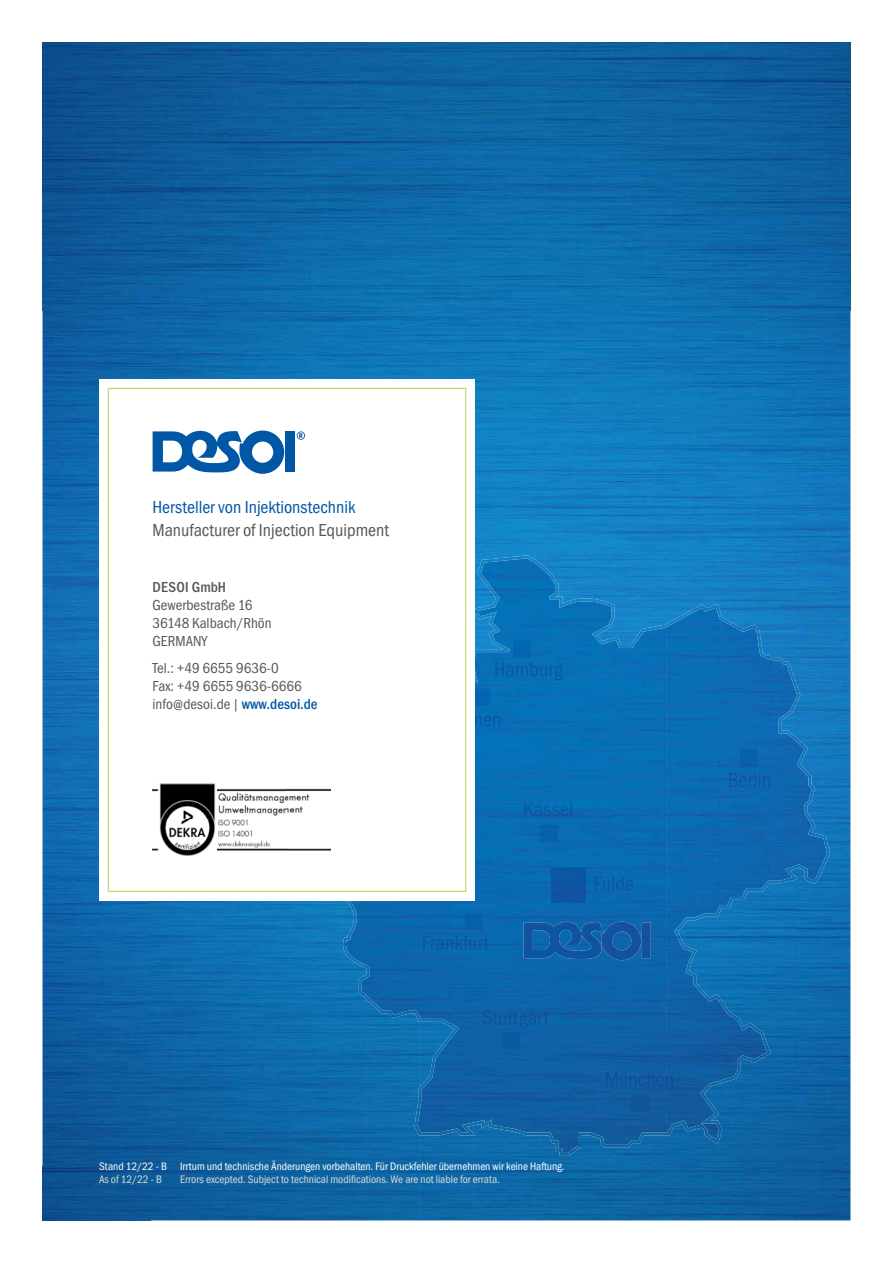
<style>
.page{position:relative;width:893px;height:1263px;background:#fff}
.page>*{position:absolute;margin:0;border:0;box-sizing:border-box;transform-origin:0 0}
.t1{font:18px "Franklin Gothic Pro Cd";color:#575756}
.t2{font:18px "Franklin Gothic Pro Cd";color:#0057a5}
.t3{font:15px/18px "Franklin Gothic Pro Cd";color:#575756}
.t4{font:500 15px "Franklin Gothic Pro Cd";letter-spacing:.015em;color:#575756}
.t5{font:11.25px "Franklin Gothic Pro Cd";color:#fff}
.t6{font:11.25px "Franklin Gothic Pro Cd";color:#dadada}
.s1{font-weight:500;color:#0057a5}
</style>
<div class="page">
<img style="left:43px;top:43px;width:807px;height:267px">
<img style="left:43px;top:310px;width:753px;height:107px">
<img style="left:796px;top:310px;width:54px;height:910px">
<img style="left:43px;top:417px;width:107px;height:803px">
<img style="left:475px;top:417px;width:322px;height:214px">
<img style="left:782px;top:631px;width:15px;height:27px">
<img style="left:743px;top:884px;width:54px;height:336px">
<img style="left:150px;top:901px;width:215px;height:319px">
<img style="left:730px;top:906px;width:13px;height:47px">
<img style="left:365px;top:1054px;width:54px;height:166px">
<img style="left:689px;top:953px;width:54px;height:267px">
<img style="left:419px;top:1153px;width:54px;height:67px">
<img style="left:473px;top:1144px;width:216px;height:76px">
<img style="left:453px;top:656px;width:160px;height:398px">
<img style="left:666px;top:608px;width:54px;height:511px">
<img style="left:613px;top:644px;width:54px;height:475px">
<img style="left:720px;top:619px;width:54px;height:261px">
<img style="left:773px;top:733px;width:8px;height:147px">
<img style="left:346px;top:901px;width:107px;height:153px">
<img style="left:733px;top:1003px;width:34px;height:10px">
<img style="left:418px;top:1054px;width:195px;height:99px">
<img style="left:475px;top:556px;width:161px;height:100px">
<img style="left:684px;top:604px;width:49px;height:22px">
<img style="left:635px;top:614px;width:49px;height:30px">
<img style="left:732px;top:623px;width:50px;height:110px">
<img style="left:475px;top:655px;width:3px;height:27px">
<img style="left:781px;top:658px;width:49px;height:226px">
<img style="left:343px;top:901px;width:49px;height:115px">
<img style="left:719px;top:880px;width:63px;height:26px">
<img style="left:674px;top:905px;width:56px;height:51px">
<img style="left:684px;top:956px;width:49px;height:188px">
<img style="left:391px;top:1011px;width:68px;height:45px">
<img style="left:732px;top:1013px;width:39px;height:67px">
<img style="left:414px;top:1055px;width:27px;height:80px">
<img style="left:440px;top:1119px;width:244px;height:37px">
<img style="left:524px;top:921px;width:127px;height:39px">
<img style="left:729px;top:773px;width:41px;height:14px">
<img style="left:495px;top:663px;width:68px;height:17px">
<img style="left:475px;top:712px;width:25px;height:14px">
<img style="left:525px;top:802px;width:47px;height:14px">
<img style="left:595px;top:877px;width:38px;height:14px">
<img style="left:423px;top:935px;width:66px;height:15px">
<img style="left:483px;top:1010px;width:66px;height:18px">
<img style="left:606px;top:1072px;width:67px;height:14px">
<img style="left:514px;top:641px;width:17px;height:17px">
<img style="left:475px;top:689px;width:14px;height:16px">
<img style="left:741px;top:749px;width:16px;height:17px">
<img style="left:503px;top:1032px;width:17px;height:17px">
<img style="left:631px;top:1095px;width:17px;height:17px">
<img style="left:465px;top:913px;width:17px;height:17px">
<img style="left:540px;top:825px;width:17px;height:17px">
<img style="left:552px;top:869px;width:33px;height:33px">
<div style="left:99px;top:379px;width:376px;height:521px;background:#fff"></div>
<svg style="left:108px;top:388px;width:358px;height:504px"></svg>
<svg style="left:153px;top:428px;width:131px;height:46px"></svg>
<div style="left:285px;top:431px;width:10px;height:41px;background:#0057a5"></div>
<svg style="left:297px;top:431px;width:8px;height:9px"></svg>
<img style="left:152px;top:784px;width:179px;height:71px">
<p class="t2" style="left:152px;top:489px;width:204px">Hersteller von Injektionstechnik</p>
<p class="t1" style="left:152px;top:511px;width:238px">Manufacturer of Injection Equipment</p>
<p class="t2" style="left:152px;top:494px;width:204px">Hersteller von Injektionstechnik</p>
<p class="t1" style="left:152px;top:517px;width:238px">Manufacturer of Injection Equipment</p>
<p class="t4" style="left:152px;top:579px;width:75px">DESOI GmbH</p>
<p class="t3" style="left:152px;top:596px;width:121px">Gewerbestraße 16<br>36148 Kalbach/Rhön<br>GERMANY</p>
<p class="t3" style="left:152px;top:658px;width:167px">Tel.: +49 6655 9636-0<br>Fax: +49 6655 9636-6666 info@desoi.de | <span class="s1">www.desoi.de</span></p>
<p class="t5" style="left:99px;top:1158px;width:467px">Stand 12/22 - B Irrtum und technische Änderungen vorbehalten. Für Druckfehler übernehmen wir keine Haftung.</p>
<p class="t6" style="left:99px;top:1171px;width:64px">As of 12/22 - B</p>
<p class="t6" style="left:180px;top:1171px;width:321px">Errors excepted. Subject to technical modifications. We are not liable for errata.</p>
</div>
